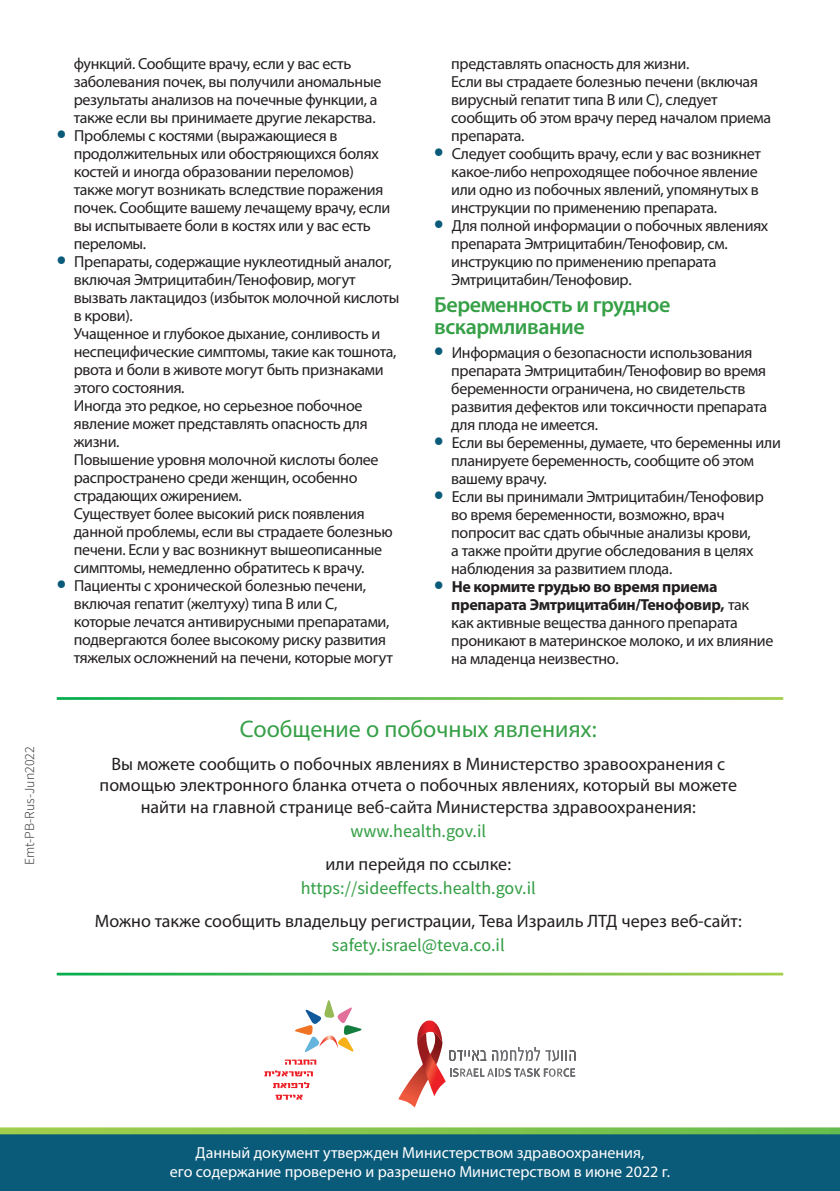
<style>
.page{position:relative;width:840px;height:1191px;background:#fff}
.page>*{position:absolute;margin:0;border:0;box-sizing:border-box;transform-origin:0 0}
.t1{font:24px "Myriad Pro";color:#36a047}
.t2{font:600 22px/22px "Myriad Pro";letter-spacing:-.02em;color:#36a047}
.t3{font:18px/21.6px "Myriad Pro";color:#231f20;text-align:center}
.t4{font:500 18px "Assistant";color:#36a047}
.t5{font:16px/18px "Myriad Pro";letter-spacing:-.02em;color:#231f20}
.t6{font:16px/19.2px "Myriad Pro";color:#fff;text-align:center}
.t7{font:300 13.8px "Assistant";color:#3e3e3f}
.s1{font-family:"Assistant";font-weight:800;font-size:26px;color:#0a5a79}
.s2{font-weight:700}
</style>
<div class="page">
<svg style="left:0;top:1127px;width:839px;height:64px;background:#186675"></svg>
<svg style="left:295px;top:1000px;width:66px;height:52px"></svg>
<svg style="left:275px;top:1094px;width:27px;height:5px"></svg>
<svg style="left:273px;top:1082px;width:36px;height:6px"></svg>
<svg style="left:264px;top:1070px;width:49px;height:6px"></svg>
<svg style="left:285px;top:1059px;width:31px;height:5px"></svg>
<svg style="left:398px;top:1020px;width:177px;height:87px"></svg>
<p class="t7" style="left:20px;top:865px;width:120px;rotate:-90deg">Emt-PB-Rus-Jun2022</p>
<p class="t5" style="left:74px;top:54px;width:309px">функций. Сообщите врачу, если у вас есть заболевания почек, вы получили аномальные результаты анализов на почечные функции, а также если вы принимаете другие лекарства.</p>
<p class="t5" style="left:74px;top:126px;width:318px;text-indent:-17px"><span class="s1">•</span> Проблемы с костями (выражающиеся в продолжительных или обостряющихся болях костей и иногда образовании переломов) также могут возникать вследствие поражения почек. Сообщите вашему лечащему врачу, если вы испытываете боли в костях или у вас есть переломы.</p>
<p class="t5" style="left:74px;top:252px;width:327px;text-indent:-17px"><span class="s1">•</span> Препараты, содержащие нуклеотидный аналог, включая Эмтрицитабин/Тенофовир, могут вызвать лактацидоз (избыток молочной кислоты в крови).<br>Учащенное и глубокое дыхание, сонливость и неспецифические симптомы, такие как тошнота, рвота и боли в животе могут быть признаками этого состояния.<br>Иногда это редкое, но серьезное побочное явление может представлять опасность для жизни.<br>Повышение уровня молочной кислоты более распространено среди женщин, особенно страдающих ожирением.<br>Существует более высокий риск появления данной проблемы, если вы страдаете болезнью печени. Если у вас возникнут вышеописанные симптомы, немедленно обратитесь к врачу.</p>
<p class="t5" style="left:74px;top:576px;width:320px;text-indent:-17px"><span class="s1">•</span> Пациенты с хронической болезнью печени, включая гепатит (желтуху) типа В или С, которые лечатся антивирусными препаратами, подвергаются более высокому риску развития тяжелых осложнений на печени, которые могут</p>
<p class="t5" style="left:451px;top:54px;width:321px">представлять опасность для жизни.<br>Если вы страдаете болезнью печени (включая вирусный гепатит типа В или С), следует сообщить об этом врачу перед началом приема препарата.</p>
<p class="t5" style="left:451px;top:144px;width:311px;text-indent:-17px"><span class="s1">•</span> Следует сообщить врачу, если у вас возникнет какое-либо непроходящее побочное явление или одно из побочных явлений, упомянутых в инструкции по применению препарата.</p>
<p class="t5" style="left:451px;top:216px;width:318px;text-indent:-17px"><span class="s1">•</span> Для полной информации о побочных явлениях препарата Эмтрицитабин/Тенофовир, см. инструкцию по применению препарата Эмтрицитабин/Тенофовир.</p>
<p class="t2" style="left:434px;top:293px;width:238px">Беременность и грудное вскармливание</p>
<p class="t5" style="left:451px;top:343px;width:317px;text-indent:-17px"><span class="s1">•</span> Информация о безопасности использования препарата Эмтрицитабин/Тенофовир во время беременности ограничена, но свидетельств развития дефектов или токсичности препарата для плода не имеется.</p>
<p class="t5" style="left:451px;top:433px;width:331px;text-indent:-17px"><span class="s1">•</span> Если вы беременны, думаете, что беременны или планируете беременность, сообщите об этом вашему врачу.</p>
<p class="t5" style="left:451px;top:487px;width:314px;text-indent:-17px"><span class="s1">•</span> Если вы принимали Эмтрицитабин/Тенофовир во время беременности, возможно, врач попросит вас сдать обычные анализы крови,<br>а также пройти другие обследования в целях наблюдения за развитием плода.</p>
<p class="t5" style="left:451px;top:577px;width:323px;text-indent:-17px"><span class="s1">•</span> <span class="s2">Не кормите грудью во время приема препарата Эмтрицитабин/Тенофовир,</span> так как активные вещества данного препарата проникают в материнское молоко, и их влияние на младенца неизвестно.</p>
<p class="t1" style="left:240px;top:714px;width:358px">Сообщение о побочных явлениях:</p>
<p class="t3" style="left:100px;top:752px;width:638px">Вы можете сообщить о побочных явлениях в Министерство зравоохранения с помощью электронного бланка отчета о побочных явлениях, который вы можете найти на главной странице веб-сайта Министерства здравоохранения:</p>
<p class="t4" style="left:350px;top:818px;width:137px">www.health.gov.il</p>
<p class="t3" style="left:325px;top:853px;width:187px">или перейдя по ссылке:</p>
<p class="t4" style="left:300px;top:875px;width:236px">https://sideeffects.health.gov.il</p>
<p class="t3" style="left:95px;top:909px;width:648px">Можно также сообщить владельцу регистрации, Тева Израиль ЛТД через веб-сайт:</p>
<p class="t4" style="left:332px;top:932px;width:174px">safety.israel@teva.co.il</p>
<p class="t6" style="left:170px;top:1143px;width:501px">Данный документ утвержден Министерством здравоохранения,<br>его содержание проверено и разрешено Министерством в июне 2022 г.</p>
</div>
